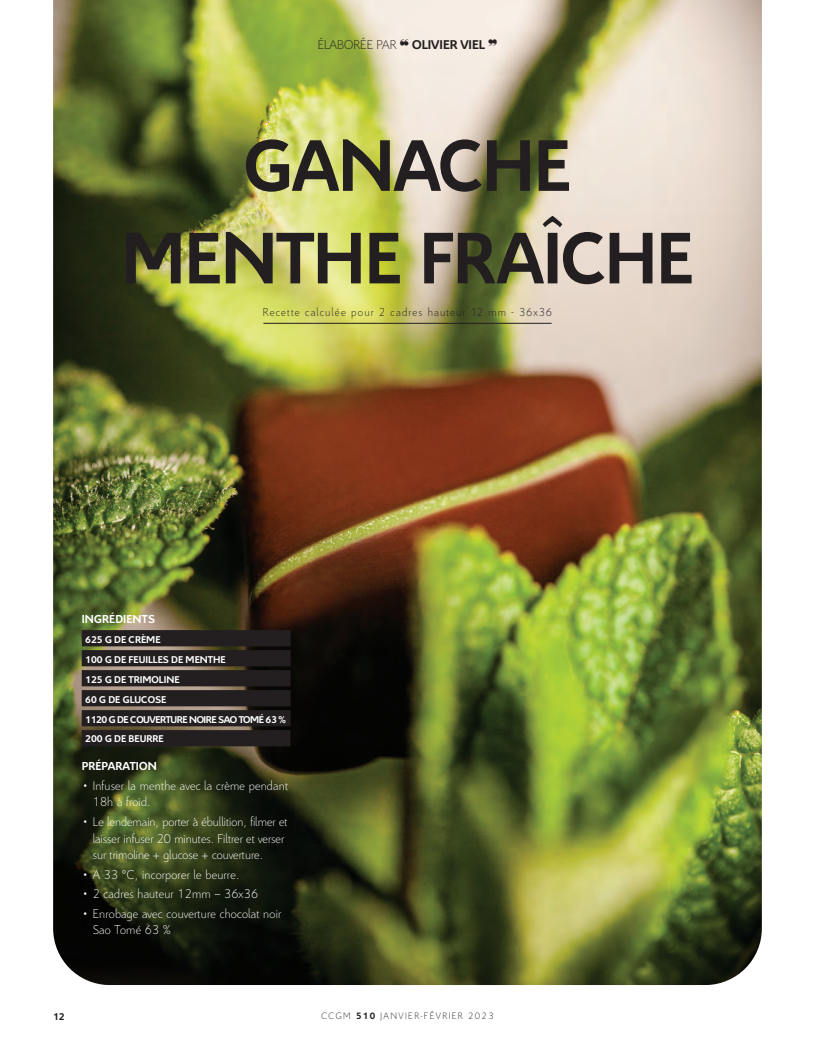
<style>
.page{position:relative;width:815px;height:1063px;background:#fff}
.page>*{position:absolute;margin:0;border:0;box-sizing:border-box;transform-origin:0 0}
.t1{font:700 78.75px/92.5px "Citroen";letter-spacing:-.005em;color:#231f20;text-align:center;scale:.95 1}
.t2{font:300 13.75px/16.2px "Citroen";letter-spacing:.015em;color:#fff}
.t3{font:300 13.75px "Citroen";color:#231f20}
.t4{font:300 12.5px "Citroen";letter-spacing:.09em;color:#231f20;scale:.95 1}
.t5{font:700 12.5px "Citroen";letter-spacing:.015em;color:#fff}
.t6{font:700 10.62px/20px "Citroen";color:#fff}
.t7{font:700 10.62px "Citroen";color:#231f20}
.t8{font:300 10px "Citroen";letter-spacing:.14em;color:#231f20}
.s1{font-weight:700}
</style>
<div class="page">
<img style="left:53px;top:0;width:709px;height:985px">
<hr style="left:263px;top:323px;width:289px;height:1px;background:#231f20">
<div style="left:82px;top:630px;width:209px;height:16px;background:#231f20"></div>
<div style="left:82px;top:650px;width:209px;height:16px;background:#231f20"></div>
<div style="left:82px;top:670px;width:209px;height:16px;background:#231f20"></div>
<div style="left:82px;top:690px;width:209px;height:16px;background:#231f20"></div>
<div style="left:82px;top:710px;width:209px;height:16px;background:#231f20"></div>
<div style="left:82px;top:730px;width:209px;height:16px;background:#231f20"></div>
<p class="t3" style="left:318px;top:36px;width:181px">ÉLABORÉE PAR ❝ <span class="s1">OLIVIER VIEL</span> ❞</p>
<h1 class="t1" style="left:121px;top:115px;width:603px">GANACHE<br>MENTHE FRAÎCHE</h1>
<p class="t4" style="left:263px;top:304px;width:306px">Recette calculée pour 2 cadres hauteur 12 mm - 36x36</p>
<p class="t5" style="left:82px;top:610px;width:75px">INGRÉDIENTS</p>
<p class="t6" style="left:85px;top:629px;width:202px">625 G DE CRÈME<br>100 G DE FEUILLES DE MENTHE<br>125 G DE TRIMOLINE<br>60 G DE GLUCOSE<br>1120 G DE COUVERTURE NOIRE SAO TOMÉ 63 %<br>200 G DE BEURRE</p>
<p class="t5" style="left:82px;top:758px;width:77px">PRÉPARATION</p>
<p class="t2" style="left:93px;top:777px;width:197px;text-indent:-11px">• Infuser la menthe avec la crème pendant<br>18h à froid.</p>
<p class="t2" style="left:93px;top:813px;width:196px;text-indent:-11px">• Le lendemain, porter à ébullition, filmer et laisser infuser 20 minutes. Filtrer et verser sur trimoline + glucose + couverture.</p>
<p class="t2" style="left:82px;top:865px;width:159px">• A 33 °C, incorporer le beurre.</p>
<p class="t2" style="left:82px;top:885px;width:178px">• 2 cadres hauteur 12mm – 36x36</p>
<p class="t2" style="left:93px;top:905px;width:190px;text-indent:-11px">• Enrobage avec couverture chocolat noir<br>Sao Tomé 63 %</p>
<p class="t7" style="left:53px;top:1010px;width:13px">12</p>
<p class="t8" style="left:321px;top:1009px;width:174px">CCGM <span class="s1">510</span> JANVIER-FÉVRIER 2023</p>
</div>
